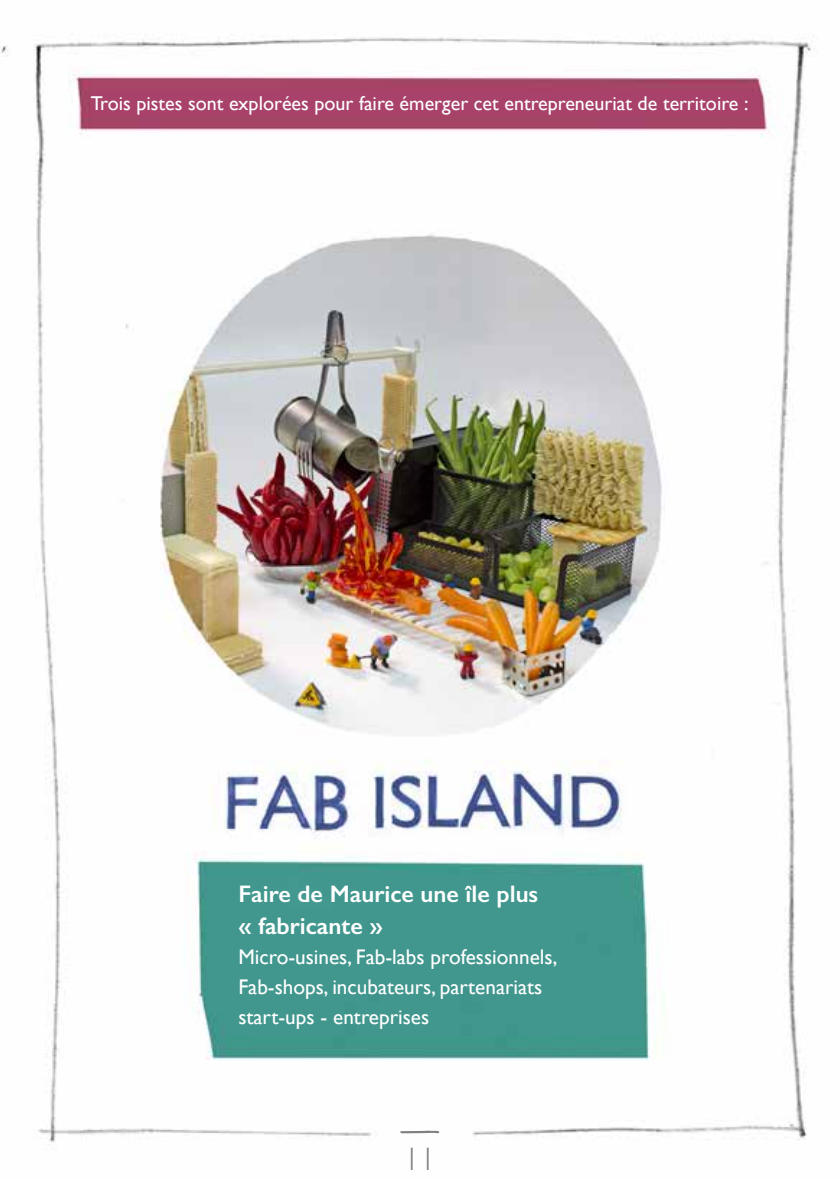
<style>
.page{position:relative;width:840px;height:1191px;background:#fff}
.page>*{position:absolute;margin:0;border:0;box-sizing:border-box;transform-origin:0 0}
.t1{font:300 32.4px "Gill Sans";color:#7e8083}
.t2{font:600 24px/32px "Gill Sans";color:#fff}
.t3{font:21.2px/30px "Gill Sans";color:#fff}
.t4{font:20px "Gill Sans";color:#fff}
</style>
<div class="page">
<img style="left:1px;top:37px;width:811px;height:1106px">
<svg style="left:400px;top:1130px;width:39px;height:3px"></svg>
<p class="t4" style="left:91px;top:92px;width:659px">Trois pistes sont explorées pour faire émerger cet entrepreneuriat de territoire :</p>
<p class="t2" style="left:238px;top:877px;width:301px">Faire de Maurice une île plus « fabricante »</p>
<p class="t3" style="left:238px;top:941px;width:320px">Micro-usines, Fab-labs professionnels,<br>Fab-shops, incubateurs, partenariats start-ups - entreprises</p>
<h1 class="t1" style="left:403px;top:1133px;width:34px">11</h1>
</div>
